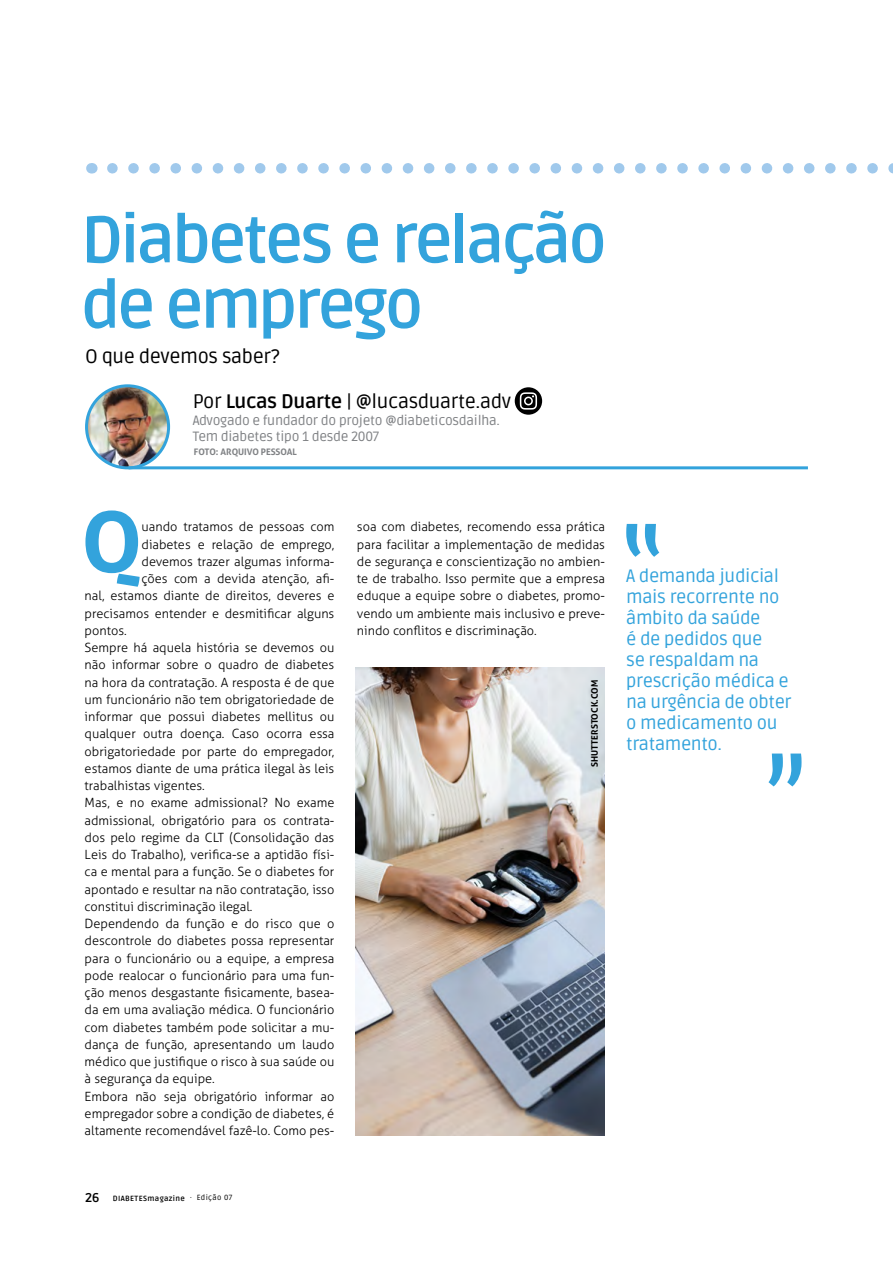
<style>
.page{position:relative;width:893px;height:1263px;background:#fff}
.page>*{position:absolute;margin:0;border:0;box-sizing:border-box;transform-origin:0 0}
.t1{font:700 84.3px "Aller";color:#33a3dc}
.t2{font:700 65.4px/65.4px "Ruda";letter-spacing:-.05em;color:#33a3dc}
.t3{font:19.5px "Ruda";letter-spacing:-.02em;color:#000}
.t4{font:18px/21px "Ruda";letter-spacing:-.02em;color:#33a3dc}
.t5{font:13.5px/16.2px "Ruda";letter-spacing:-.02em;color:#808285}
.t6{font:300 12.75px/17.2px "Aller";color:#000;text-align:justify}
.t7{font:700 12.75px "Ruda";color:#000}
.t8{font:700 9px "Aller";color:#808285}
.t9{font:700 9px "Aller";color:#000}
.t10{font:700 7.5px "Ruda";letter-spacing:.05em;color:#000}
.s1{font-weight:700}
.s2{font-weight:400}
</style>
<div class="page">
<svg style="left:112px;top:163px;width:781px;height:11px"></svg>
<img style="left:87px;top:386px;width:82px;height:82px;border-radius:41px">
<div style="left:85px;top:384px;width:85px;height:85px;border:3px solid #33a3dc;border-radius:50%"></div>
<hr style="left:129px;top:466px;width:679px;height:3px;background:#33a3dc">
<div style="left:515px;top:387px;width:27px;height:28px;background:#000;border-radius:50%"></div>
<svg style="left:520px;top:392px;width:17px;height:18px"></svg>
<svg style="left:626px;top:524px;width:33px;height:33px"></svg>
<svg style="left:768px;top:753px;width:33px;height:33px"></svg>
<img style="left:356px;top:668px;width:249px;height:467px">
<h2 class="t2" style="left:81px;top:204px;width:528px">Diabetes e relação de emprego</h2>
<h3 class="t3" style="left:85px;top:343px;width:196px">O que devemos saber?</h3>
<h3 class="t3" style="left:193px;top:388px;width:320px">Por <span class="s1">Lucas Duarte</span> | @lucasduarte.adv</h3>
<p class="t5" style="left:193px;top:411px;width:309px">Advogado e fundador do projeto @diabeticosdailha.<br>Tem diabetes tipo 1 desde 2007</p>
<p class="t8" style="left:194px;top:447px;width:105px">FOTO: ARQUIVO PESSOAL</p>
<h1 class="t1" style="left:81px;top:490px;width:63px">Q</h1>
<p class="t6" style="left:142px;top:518px;width:194px">uando tratamos de pessoas com</p>
<p class="t6" style="left:142px;top:535px;width:194px">diabetes e relação de emprego,</p>
<p class="t6" style="left:142px;top:553px;width:194px">devemos trazer algumas informa-</p>
<p class="t6" style="left:142px;top:570px;width:194px">ções com a devida atenção, afi-</p>
<p class="t6" style="left:85px;top:587px;width:251px">nal, estamos diante de direitos, deveres e</p>
<p class="t6" style="left:85px;top:604px;width:251px">precisamos entender e desmitificar alguns</p>
<p class="t6" style="left:85px;top:622px;width:44px">pontos.</p>
<p class="t6" style="left:85px;top:639px;width:251px">Sempre há aquela história se devemos ou</p>
<p class="t6" style="left:85px;top:656px;width:251px">não informar sobre o quadro de diabetes</p>
<p class="t6" style="left:85px;top:673px;width:251px">na hora da contratação. A resposta é de que</p>
<p class="t6" style="left:85px;top:691px;width:251px">um funcionário não tem obrigatoriedade de</p>
<p class="t6" style="left:85px;top:708px;width:251px">informar que possui diabetes mellitus ou</p>
<p class="t6" style="left:85px;top:725px;width:251px">qualquer outra doença. Caso ocorra essa</p>
<p class="t6" style="left:85px;top:742px;width:251px">obrigatoriedade por parte do empregador,</p>
<p class="t6" style="left:85px;top:760px;width:251px">estamos diante de uma prática ilegal às leis</p>
<p class="t6" style="left:85px;top:777px;width:122px">trabalhistas vigentes.</p>
<p class="t6" style="left:85px;top:794px;width:251px">Mas, e no exame admissional? No exame</p>
<p class="t6" style="left:85px;top:811px;width:251px">admissional, obrigatório para os contrata-</p>
<p class="t6" style="left:85px;top:829px;width:251px">dos pelo regime da CLT (Consolidação das</p>
<p class="t6" style="left:85px;top:846px;width:251px">Leis do Trabalho), verifica-se a aptidão físi-</p>
<p class="t6" style="left:85px;top:863px;width:251px">ca e mental para a função. Se o diabetes for</p>
<p class="t6" style="left:85px;top:880px;width:251px">apontado e resultar na não contratação, isso</p>
<p class="t6" style="left:85px;top:898px;width:169px">constitui discriminação ilegal.</p>
<p class="t6" style="left:85px;top:915px;width:251px">Dependendo da função e do risco que o</p>
<p class="t6" style="left:85px;top:932px;width:251px">descontrole do diabetes possa representar</p>
<p class="t6" style="left:85px;top:949px;width:251px">para o funcionário ou a equipe, a empresa</p>
<p class="t6" style="left:85px;top:967px;width:251px">pode realocar o funcionário para uma fun-</p>
<p class="t6" style="left:85px;top:984px;width:251px">ção menos desgastante fisicamente, basea-</p>
<p class="t6" style="left:85px;top:1001px;width:251px">da em uma avaliação médica. O funcionário</p>
<p class="t6" style="left:85px;top:1018px;width:251px">com diabetes também pode solicitar a mu-</p>
<p class="t6" style="left:85px;top:1036px;width:251px">dança de função, apresentando um laudo</p>
<p class="t6" style="left:85px;top:1053px;width:251px">médico que justifique o risco à sua saúde ou</p>
<p class="t6" style="left:85px;top:1070px;width:132px">à segurança da equipe.</p>
<p class="t6" style="left:85px;top:1087px;width:251px">Embora não seja obrigatório informar ao</p>
<p class="t6" style="left:85px;top:1105px;width:251px">empregador sobre a condição de diabetes, é</p>
<p class="t6" style="left:85px;top:1122px;width:251px">altamente recomendável fazê-lo. Como pes-</p>
<p class="t6" style="left:357px;top:518px;width:250px">soa com diabetes, recomendo essa prática para facilitar a implementação de medidas de segurança e conscientização no ambien&shy;te de trabalho. Isso permite que a empresa eduque a equipe sobre o diabetes, promo&shy;vendo um ambiente mais inclusivo e preve&shy;nindo conflitos e discriminação.</p>
<p class="t9" style="left:589px;top:767px;width:88px;rotate:-90deg">SHUTTERSTOCK.COM</p>
<h3 class="t4" style="left:626px;top:564px;width:167px">A demanda judicial mais recorrente no âmbito da saúde<br>é de pedidos que<br>se respaldam na prescrição médica e na urgência de obter o medicamento ou tratamento.</h3>
<p class="t7" style="left:85px;top:1189px;width:16px">26</p>
<p class="t10" style="left:113px;top:1193px;width:121px">DIABETESmagazine <span class="s2">· Edição 07</span></p>
</div>
